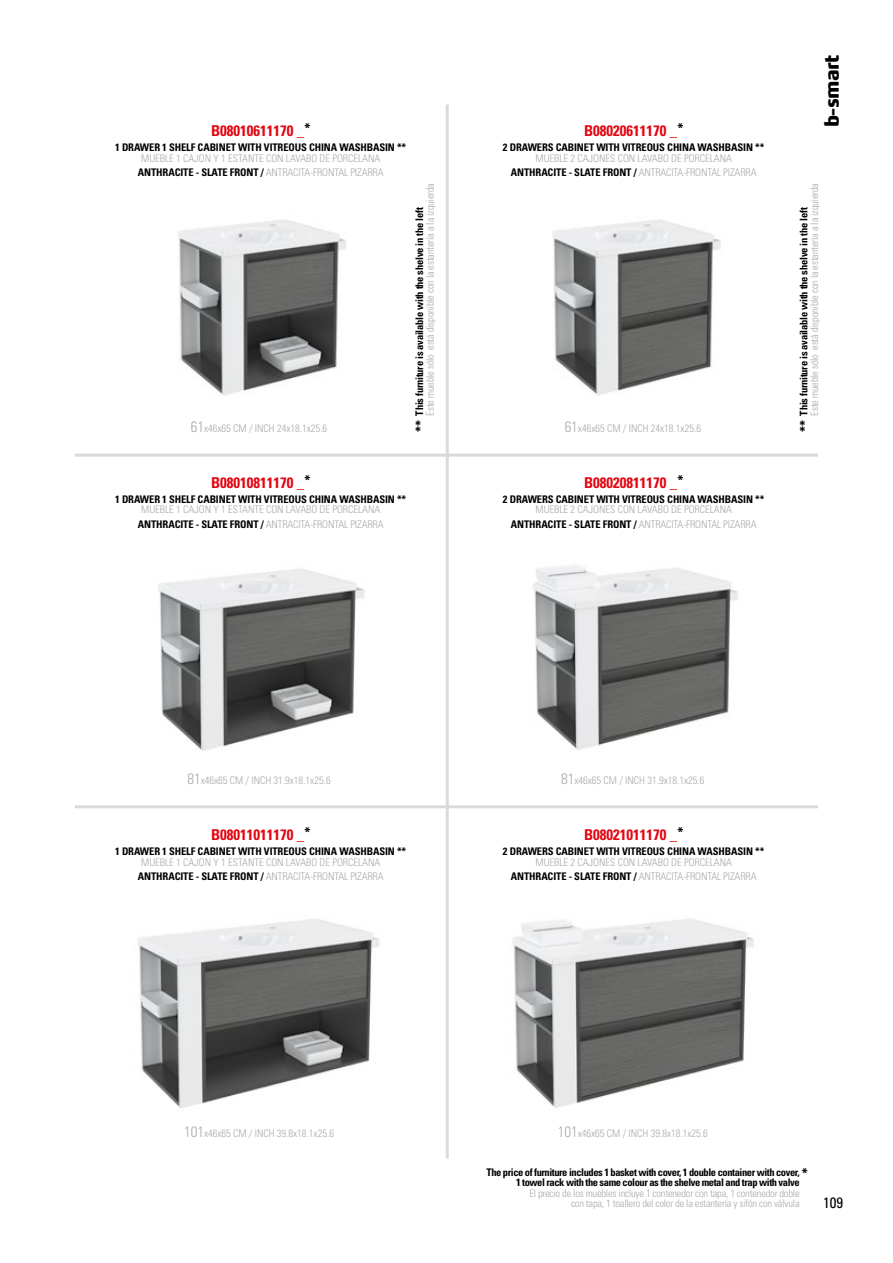
<style>
.page{position:relative;width:893px;height:1263px;background:#fff}
.page>*{position:absolute;margin:0;border:0;box-sizing:border-box;transform-origin:0 0}
.t1{font:900 19.5px "Max";letter-spacing:-.03em;color:#000}
.t2{font:700 condensed 15px "Univers LT Std";color:#e30613}
.t3{font:condensed 15px "Univers LT Std";color:#000}
.t4{font:700 condensed 13.5px "Univers LT Std";color:#000}
.t5{font:300 condensed 10.5px/14.7px "Univers LT Std";letter-spacing:-.01em;color:#aaa;text-align:center}
.t6{font:700 condensed 10.5px "Univers LT Std";letter-spacing:-.01em;color:#000}
.t7{font:700 condensed 10.5px/10.5px "Univers LT Std";letter-spacing:-.04em;color:#000;text-align:right}
.s1{font-weight:700;color:#000}
.s2{font-size:15px}
</style>
<div class="page">
<hr style="left:446px;top:105px;width:3px;height:1053px;background:#dadada">
<hr style="left:75px;top:454px;width:743px;height:3px;background:#dadada">
<hr style="left:75px;top:805px;width:743px;height:3px;background:#dadada">
<img style="left:178px;top:219px;width:168px;height:177px">
<img style="left:158px;top:569px;width:207px;height:182px">
<img style="left:137px;top:918px;width:242px;height:190px">
<img style="left:552px;top:220px;width:169px;height:176px">
<img style="left:533px;top:565px;width:205px;height:185px">
<img style="left:512px;top:918px;width:242px;height:190px">
<h2 class="t2" style="left:211px;top:122px;width:101px">B08010611170 _<sup>*</sup></h2>
<p class="t6" style="left:115px;top:141px;width:293px">1 DRAWER 1 SHELF CABINET WITH VITREOUS CHINA WASHBASIN **</p>
<p class="t5" style="left:138px;top:151px;width:247px">MUEBLE 1 CAJON Y 1 ESTANTE CON LAVABO DE PORCELANA<br><span class="s1">ANTHRACITE - SLATE FRONT /</span> ANTRACITA-FRONTAL PIZARRA</p>
<p class="t5" style="left:423px;top:415px;width:234px;rotate:-90deg">Este mueble sólo está disponible con la estantería a la izquierda</p>
<p class="t6" style="left:413px;top:415px;width:209px;rotate:-90deg">This furniture is available with the shelve in the left</p>
<h2 class="t2" style="left:584px;top:122px;width:101px">B08020611170 _<sup>*</sup></h2>
<p class="t6" style="left:503px;top:141px;width:263px">2 DRAWERS CABINET WITH VITREOUS CHINA WASHBASIN **</p>
<p class="t5" style="left:511px;top:151px;width:247px">MUEBLE 2 CAJONES CON LAVABO DE PORCELANA<br><span class="s1">ANTHRACITE - SLATE FRONT /</span> ANTRACITA-FRONTAL PIZARRA</p>
<p class="t4" style="left:412px;top:432px;width:13px;rotate:-90deg">**</p>
<p class="t5" style="left:191px;top:421px;width:138px"><span class="s2">61</span>x46x65 CM / INCH 24x18.1x25.6</p>
<p class="t5" style="left:565px;top:421px;width:138px"><span class="s2">61</span>x46x65 CM / INCH 24x18.1x25.6</p>
<h2 class="t2" style="left:211px;top:473px;width:101px">B08010811170 _<sup>*</sup></h2>
<p class="t6" style="left:115px;top:492px;width:293px">1 DRAWER 1 SHELF CABINET WITH VITREOUS CHINA WASHBASIN **</p>
<p class="t5" style="left:138px;top:502px;width:247px">MUEBLE 1 CAJON Y 1 ESTANTE CON LAVABO DE PORCELANA<br><span class="s1">ANTHRACITE - SLATE FRONT /</span> ANTRACITA-FRONTAL PIZARRA</p>
<h2 class="t2" style="left:584px;top:473px;width:101px">B08020811170 _<sup>*</sup></h2>
<p class="t6" style="left:503px;top:492px;width:263px">2 DRAWERS CABINET WITH VITREOUS CHINA WASHBASIN **</p>
<p class="t5" style="left:511px;top:502px;width:247px">MUEBLE 2 CAJONES CON LAVABO DE PORCELANA<br><span class="s1">ANTHRACITE - SLATE FRONT /</span> ANTRACITA-FRONTAL PIZARRA</p>
<h1 class="t1" style="left:819px;top:127px;width:75px;rotate:-90deg">b-smart</h1>
<p class="t5" style="left:807px;top:415px;width:234px;rotate:-90deg">Este mueble sólo está disponible con la estantería a la izquierda</p>
<p class="t6" style="left:797px;top:415px;width:209px;rotate:-90deg">This furniture is available with the shelve in the left</p>
<p class="t4" style="left:797px;top:432px;width:13px;rotate:-90deg">**</p>
<p class="t5" style="left:187px;top:773px;width:145px"><span class="s2">81</span>x46x65 CM / INCH 31.9x18.1x25.6</p>
<p class="t5" style="left:561px;top:773px;width:145px"><span class="s2">81</span>x46x65 CM / INCH 31.9x18.1x25.6</p>
<h2 class="t2" style="left:211px;top:826px;width:101px">B08011011170 _<sup>*</sup></h2>
<p class="t6" style="left:115px;top:845px;width:293px">1 DRAWER 1 SHELF CABINET WITH VITREOUS CHINA WASHBASIN **</p>
<p class="t5" style="left:138px;top:855px;width:247px">MUEBLE 1 CAJON Y 1 ESTANTE CON LAVABO DE PORCELANA<br><span class="s1">ANTHRACITE - SLATE FRONT /</span> ANTRACITA-FRONTAL PIZARRA</p>
<h2 class="t2" style="left:584px;top:826px;width:101px">B08021011170 _<sup>*</sup></h2>
<p class="t6" style="left:503px;top:845px;width:263px">2 DRAWERS CABINET WITH VITREOUS CHINA WASHBASIN **</p>
<p class="t5" style="left:511px;top:855px;width:247px">MUEBLE 2 CAJONES CON LAVABO DE PORCELANA<br><span class="s1">ANTHRACITE - SLATE FRONT /</span> ANTRACITA-FRONTAL PIZARRA</p>
<p class="t5" style="left:184px;top:1126px;width:151px"><span class="s2">101</span>x46x65 CM / INCH 39.8x18.1x25.6</p>
<p class="t5" style="left:558px;top:1126px;width:151px"><span class="s2">101</span>x46x65 CM / INCH 39.8x18.1x25.6</p>
<p class="t4" style="left:802px;top:1165px;width:7px">*</p>
<p class="t7" style="left:487px;top:1167px;width:315px">The price of furniture includes 1 basket with cover, 1 double container with cover,<br>1 towel rack with the same colour as the shelve metal and trap with valve</p>
<p class="t5" style="left:529px;top:1188px;width:272px;line-height:10.5px;text-align:right">El precio de los muebles incluye 1 contenedor con tapa, 1 contenedor doble con tapa, 1 toallero del color de la estantería y sifón con válvula</p>
<h2 class="t3" style="left:823px;top:1193px;width:21px">109</h2>
</div>
